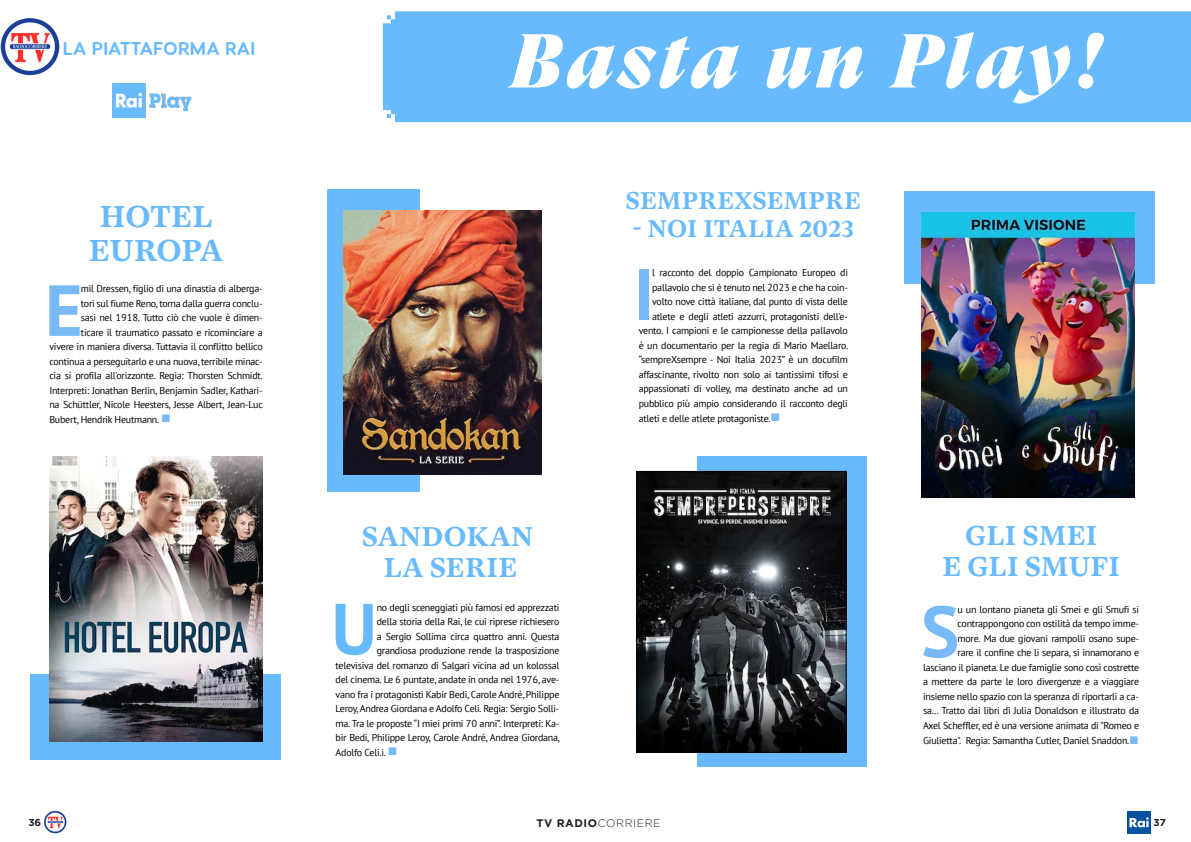
<style>
.page{position:relative;width:1191px;height:842px;background:#fff}
.page>*{position:absolute;margin:0;border:0;box-sizing:border-box;transform-origin:0 0}
.t1{font:italic 76px "GT Super Display Super";letter-spacing:.06em;color:#fff}
.t2{font:700 72.1px "PT Sans";color:#78b9f8}
.t3{font:700 72.1px "PT Sans";color:#68baff}
.t4{font:700 30px/34.5px "GT Super Text";letter-spacing:.01em;color:#68baff;text-align:center}
.t5{font:700 27px/31px "GT Super Text";letter-spacing:.02em;color:#68baff;text-align:center}
.t6{font:700 24px "GT Super Text";letter-spacing:.02em;color:#68baff}
.t7{font:700 18.6px "Visby Round CF";letter-spacing:.01em;color:#68baff}
.t8{font:300 11px "Gotham";letter-spacing:.05em;color:#231f20}
.t9{font:10px/14.6px "PT Sans";letter-spacing:-.025em;color:#000;text-align:right}
.t10{font:700 10px "Gotham";color:#231f20}
.s1{color:#78b9f8}
.s2{font-weight:700}
</style>
<div class="page">
<img style="left:44px;top:811px;width:22px;height:23px">
<img style="left:1127px;top:811px;width:23px;height:23px">
<img style="left:0;top:18px;width:60px;height:58px">
<div style="left:30px;top:674px;width:251px;height:85px;background:#68baff"></div>
<div style="left:327px;top:190px;width:92px;height:302px;background:#68baff"></div>
<img style="left:113px;top:84px;width:79px;height:33px">
<img style="left:344px;top:211px;width:198px;height:264px">
<img style="left:49px;top:457px;width:214px;height:284px">
<div style="left:383px;top:11px;width:808px;height:111px;background:#68baff"></div>
<div style="left:697px;top:457px;width:170px;height:310px;background:#68baff"></div>
<div style="left:903px;top:191px;width:251px;height:93px;background:#68baff"></div>
<img style="left:638px;top:473px;width:206px;height:277px">
<div style="left:636px;top:471px;width:210px;height:281px;border:1px solid #000"></div>
<img style="left:921px;top:212px;width:213px;height:285px">
<h3 class="t7" style="left:63px;top:37px;width:194px">LA PIATTAFORMA RAI</h3>
<h3 class="t4" style="left:89px;top:199px;width:136px">HOTEL<br>EUROPA</h3>
<h2 class="t2" style="left:45px;top:263px;width:39px">E</h2>
<p class="t9" style="left:81px;top:281px;width:183px">mil Dressen, figlio di una dinastia di alberga-</p>
<p class="t9" style="left:81px;top:296px;width:183px">tori sul fiume Reno, torna dalla guerra conclu-</p>
<p class="t9" style="left:81px;top:310px;width:183px">sasi nel 1918. Tutto ciò che vuole è dimen-</p>
<p class="t9" style="left:81px;top:325px;width:183px">ticare il traumatico passato e ricominciare a</p>
<p class="t9" style="left:49px;top:339px;width:215px">vivere in maniera diversa. Tuttavia il conflitto bellico</p>
<p class="t9" style="left:49px;top:354px;width:215px">continua a perseguitarlo e una nuova, terribile minac-</p>
<p class="t9" style="left:49px;top:368px;width:215px">cia si profila all'orizzonte. Regia: Thorsten Schmidt.</p>
<p class="t9" style="left:49px;top:383px;width:215px">Interpreti: Jonathan Berlin, Benjamin Sadler, Kathari-</p>
<p class="t9" style="left:49px;top:397px;width:215px">na Schüttler, Nicole Heesters, Jesse Albert, Jean-Luc</p>
<p class="t9" style="left:49px;top:412px;width:123px">Bubert, Hendrik Heutmann. <span class="s1">■</span></p>
<h1 class="t1" style="left:510px;top:21px;width:593px">Basta un Play!</h1>
<h3 class="t6" style="left:626px;top:187px;width:236px">SEMPREXSEMPRE</h3>
<h3 class="t6" style="left:633px;top:215px;width:222px">- NOI ITALIA 2023</h3>
<h3 class="t5" style="left:362px;top:521px;width:172px">SANDOKAN<br>LA SERIE</h3>
<h2 class="t3" style="left:331px;top:581px;width:47px">U</h2>
<p class="t9" style="left:377px;top:600px;width:184px">no degli sceneggiati più famosi ed apprezzati</p>
<p class="t9" style="left:377px;top:614px;width:184px">della storia della Rai, le cui riprese richiesero</p>
<p class="t9" style="left:377px;top:629px;width:184px">a Sergio Sollima circa quattro anni. Questa</p>
<p class="t9" style="left:377px;top:643px;width:184px">grandiosa produzione rende la trasposizione</p>
<p class="t9" style="left:335px;top:658px;width:225px">televisiva del romanzo di Salgari vicina ad un kolossal</p>
<p class="t9" style="left:335px;top:672px;width:225px">del cinema. Le 6 puntate, andate in onda nel 1976, ave-</p>
<p class="t9" style="left:335px;top:687px;width:225px">vano fra i protagonisti Kabir Bedi, Carole André, Philippe</p>
<p class="t9" style="left:335px;top:701px;width:225px">Leroy, Andrea Giordana e Adolfo Celi. Regia: Sergio Solli-</p>
<p class="t9" style="left:335px;top:716px;width:225px">ma. Tra le proposte “I miei primi 70 anni”. Interpreti: Ka-</p>
<p class="t9" style="left:335px;top:730px;width:226px">bir Bedi, Philippe Leroy, Carole André, Andrea Giordana,</p>
<p class="t9" style="left:335px;top:745px;width:63px">Adolfo Celi.i. <span class="s1">■</span></p>
<h2 class="t2" style="left:633px;top:247px;width:22px">I</h2>
<p class="t9" style="left:652px;top:265px;width:197px">l racconto del doppio Campionato Europeo di</p>
<p class="t9" style="left:652px;top:280px;width:197px">pallavolo che si è tenuto nel 2023 e che ha coin-</p>
<p class="t9" style="left:652px;top:294px;width:197px">volto nove città italiane, dal punto di vista delle</p>
<p class="t9" style="left:652px;top:309px;width:197px">atlete e degli atleti azzurri, protagonisti dell'e-</p>
<p class="t9" style="left:638px;top:323px;width:211px">vento. I campioni e le campionesse della pallavolo</p>
<p class="t9" style="left:638px;top:338px;width:211px">è un documentario per la regia di Mario Maellaro.</p>
<p class="t9" style="left:638px;top:352px;width:211px">“sempreXsempre - Noi Italia 2023” è un docufilm</p>
<p class="t9" style="left:638px;top:367px;width:211px">affascinante, rivolto non solo ai tantissimi tifosi e</p>
<p class="t9" style="left:638px;top:381px;width:211px">appassionati di volley, ma destinato anche ad un</p>
<p class="t9" style="left:638px;top:396px;width:211px">pubblico più ampio considerando il racconto degli</p>
<p class="t9" style="left:638px;top:411px;width:143px">atleti e delle atlete protagoniste.<span class="s1">■</span></p>
<h3 class="t5" style="left:942px;top:520px;width:179px">GLI SMEI<br>E GLI SMUFI</h3>
<p class="t9" style="left:923px;top:601px;width:217px">u un lontano pianeta gli Smei e gli Smufi si contrappongono con ostilità da tempo imme-<br>more. Ma due giovani rampolli osano supe-<br>rare il confine che li separa, si innamorano e lasciano il pianeta. Le due famiglie sono così costrette a mettere da parte le loro divergenze e a viaggiare insieme nello spazio con la speranza di riportarli a ca&shy;sa... Tratto dai libri di Julia Donaldson e illustrato da Axel Scheffler, ed è una versione animata di "Romeo e Giulietta". Regia: Samantha Cutler, Daniel Snaddon.<span class="s1">■</span></p>
<h2 class="t2" style="left:921px;top:584px;width:40px">S</h2>
<p class="t10" style="left:28px;top:816px;width:14px">36</p>
<p class="t8" style="left:536px;top:817px;width:126px"><span class="s2">TV RADIO</span>CORRIERE</p>
<p class="t10" style="left:1153px;top:816px;width:14px">37</p>
</div>
